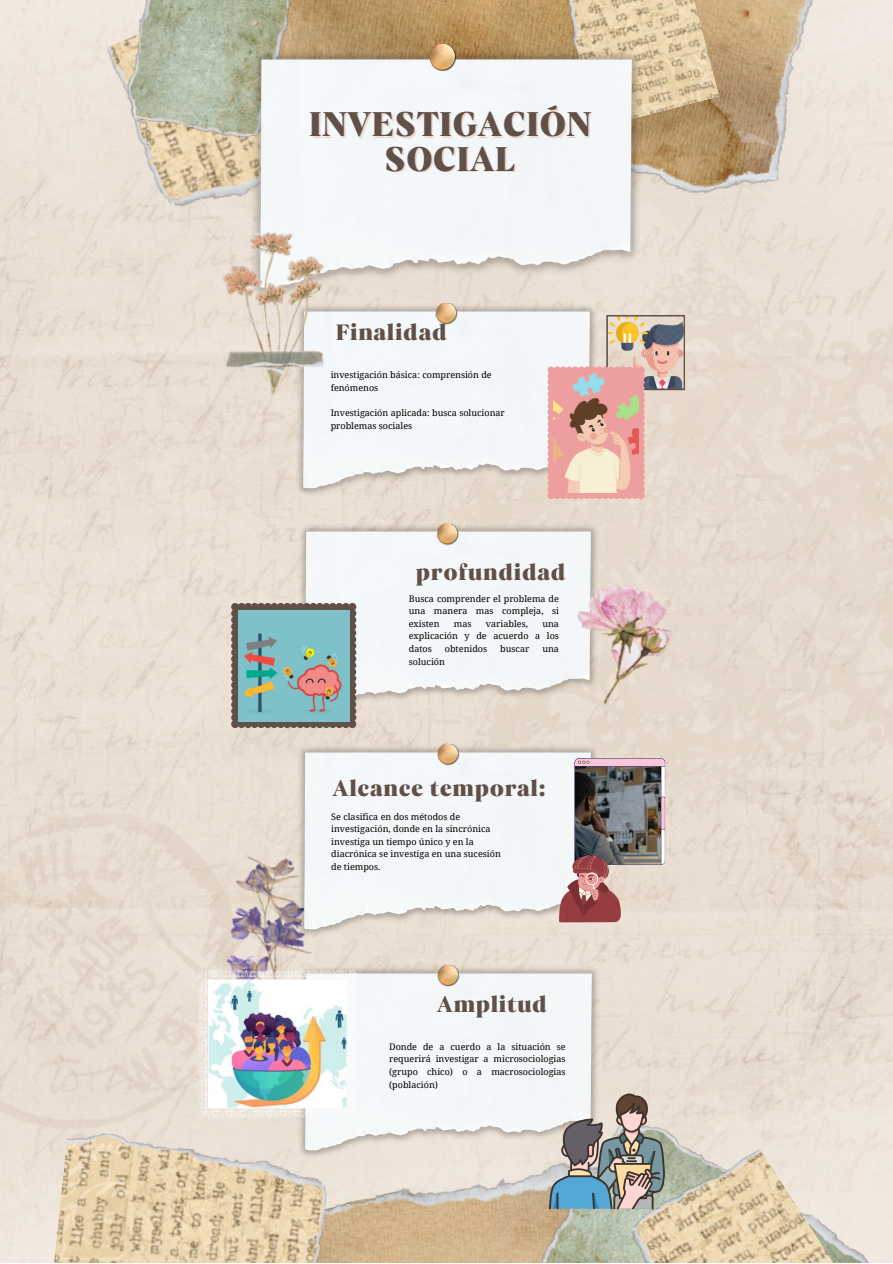
<style>
.page{position:relative;width:893px;height:1264px;background:#fff}
.page>*{position:absolute;margin:0;border:0;box-sizing:border-box;transform-origin:0 0}
.t1{font:35.1px/34px "Carelia Upright";color:#605048;text-align:center}
.t2{font:22.8px "Carelia Upright";letter-spacing:.025em;color:#605048}
.t3{font:9px/12.6px "Noto Serif";color:#000;text-align:justify}
</style>
<div class="page">
<img style="left:98px;top:0;width:116px;height:235px">
<img style="left:199px;top:0;width:667px;height:234px">
<img style="left:541px;top:0;width:178px;height:130px">
<img style="left:182px;top:838px;width:185px;height:202px">
<img style="left:113px;top:0;width:202px;height:149px">
<img style="left:248px;top:46px;width:396px;height:255px">
<img style="left:429px;top:43px;width:27px;height:29px">
<img style="left:294px;top:301px;width:305px;height:197px">
<img style="left:434px;top:302px;width:25px;height:24px">
<img style="left:295px;top:522px;width:306px;height:196px">
<img style="left:559px;top:575px;width:123px;height:141px">
<img style="left:436px;top:522px;width:24px;height:25px">
<img style="left:294px;top:742px;width:306px;height:197px">
<img style="left:214px;top:226px;width:121px;height:173px">
<img style="left:331px;top:1159px;width:185px;height:103px">
<img style="left:516px;top:1096px;width:376px;height:166px">
<img style="left:295px;top:963px;width:306px;height:196px">
<img style="left:49px;top:1129px;width:282px;height:133px">
<img style="left:436px;top:963px;width:25px;height:25px">
<img style="left:436px;top:742px;width:25px;height:25px">
<img style="left:606px;top:1142px;width:286px;height:120px">
<svg style="left:547px;top:315px;width:138px;height:184px"></svg>
<img style="left:553px;top:373px;width:86px;height:119px">
<svg style="left:231px;top:603px;width:125px;height:125px"></svg>
<img style="left:238px;top:610px;width:111px;height:111px">
<img style="left:559px;top:758px;width:106px;height:164px">
<img style="left:199px;top:970px;width:157px;height:147px">
<svg style="left:549px;top:1093px;width:116px;height:116px"></svg>
<p class="t1" style="left:309px;top:107px;width:284px">INVESTIGACIÓN<br>SOCIAL</p>
<p class="t2" style="left:336px;top:319px;width:113px">Finalidad</p>
<p class="t3" style="left:330px;top:368px;width:162px">investigación básica: comprensión de fenómenos</p>
<p class="t3" style="left:330px;top:406px;width:176px">Investigación aplicada: busca solucionar problemas sociales</p>
<p class="t2" style="left:416px;top:558px;width:151px">profundidad</p>
<p class="t3" style="left:409px;top:591px;width:152px">Busca comprender el problema de una manera mas compleja, si existen</p>
<p class="t3" style="left:454px;top:617px;width:19px">mas</p>
<p class="t3" style="left:486px;top:617px;width:44px">variables,</p>
<p class="t3" style="left:409px;top:617px;width:152px;text-indent:134px">una explicación y de acuerdo a los datos</p>
<p class="t3" style="left:445px;top:642px;width:44px">obtenidos</p>
<p class="t3" style="left:500px;top:642px;width:31px">buscar</p>
<p class="t3" style="left:542px;top:642px;width:18px">una</p>
<p class="t3" style="left:409px;top:655px;width:38px">solución</p>
<p class="t2" style="left:332px;top:775px;width:214px">Alcance temporal:</p>
<p class="t3" style="left:331px;top:809px;width:171px;text-align:left">Se clasifica en dos métodos de investigación, donde en la sincrónica investiga un tiempo único y en la diacrónica se investiga en una sucesión de tiempos.</p>
<p class="t2" style="left:436px;top:991px;width:112px">Amplitud</p>
<p class="t3" style="left:389px;top:1040px;width:178px">Donde de a cuerdo a la situación se requerirá investigar a microsociologias (grupo chico) o a macrosociologias (población)</p>
</div>
